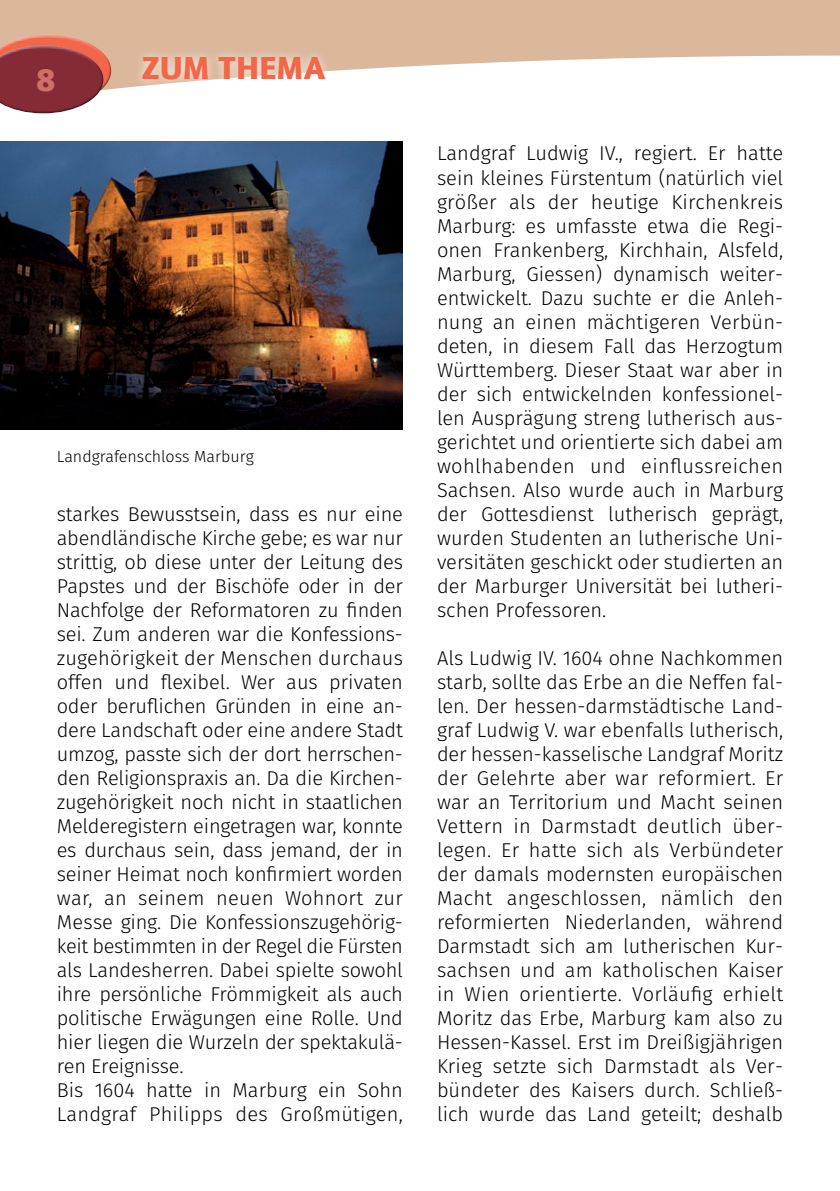
<style>
.page{position:relative;width:840px;height:1191px;background:#fff}
.page>*{position:absolute;margin:0;border:0;box-sizing:border-box;transform-origin:0 0}
.t1{font:900 32px "AT Quay Sans";color:#f26649}
.t2{font:900 32px "AT Quay Sans";color:#ce7067}
.t3{font:300 20px/24px "Fira Sans";letter-spacing:-.01em;color:#000;text-align:justify}
.t4{font:300 16px "Fira Sans";color:#000}
</style>
<div class="page">
<svg style="left:0;top:0;width:839px;height:89px;fill:#dbb79b"></svg>
<div style="left:0;top:32px;width:112px;height:49px;background:#dbb79b"></div>
<div style="left:0;top:53px;width:115px;height:54px;background:#000;opacity:.5"></div>
<svg style="left:11px;top:35px;width:100px;height:72px"></svg>
<div style="left:0;top:42px;width:104px;height:48px;background:#fff;opacity:.5"></div>
<div style="left:0;top:64px;width:107px;height:50px;background:#000;opacity:.5"></div>
<img style="left:0;top:142px;width:403px;height:287px">
<div style="left:133px;top:48px;width:201px;height:41px;background:#fff;opacity:.75"></div>
<h1 class="t2" style="left:36px;top:61px;width:22px">8</h1>
<h1 class="t1" style="left:142px;top:49px;width:186px">ZUM THEMA</h1>
<p class="t4" style="left:57px;top:445px;width:198px">Landgrafenschloss Marburg</p>
<p class="t3" style="left:57px;top:501px;width:347px;text-align:left">starkes Bewusstsein, dass es nur eine abendländische Kirche gebe; es war nur strittig, ob diese unter der Leitung des Papstes und der Bischöfe oder in der Nachfolge der Reformatoren zu finden sei. Zum anderen war die Konfessions&shy;zugehörigkeit der Menschen durchaus offen und flexibel. Wer aus privaten oder beruflichen Gründen in eine an&shy;dere Landschaft oder eine andere Stadt umzog, passte sich der dort herrschen&shy;den Religionspraxis an. Da die Kirchen&shy;zugehörigkeit noch nicht in staatlichen Melderegistern eingetragen war, konnte es durchaus sein, dass jemand, der in seiner Heimat noch konfirmiert worden war, an seinem neuen Wohnort zur Messe ging. Die Konfessionszugehörig&shy;keit bestimmten in der Regel die Fürsten als Landesherren. Dabei spielte sowohl ihre persönliche Frömmigkeit als auch politische Erwägungen eine Rolle. Und hier liegen die Wurzeln der spektakulä&shy;ren Ereignisse.<br>Bis 1604 hatte in Marburg ein Sohn Landgraf Philipps des Großmütigen,</p>
<p class="t3" style="left:437px;top:141px;width:347px">Landgraf Ludwig IV., regiert. Er hatte sein kleines Fürstentum (natürlich viel größer als der heutige Kirchenkreis Marburg: es umfasste etwa die Regi&shy;onen Frankenberg, Kirchhain, Alsfeld, Marburg, Giessen) dynamisch weiter&shy;entwickelt. Dazu suchte er die Anleh&shy;nung an einen mächtigeren Verbün&shy;deten, in diesem Fall das Herzogtum Württemberg. Dieser Staat war aber in der sich entwickelnden konfessionel&shy;len Ausprägung streng lutherisch aus&shy;gerichtet und orientierte sich dabei am wohlhabenden und einflussreichen Sachsen. Also wurde auch in Marburg der Gottesdienst lutherisch geprägt, wurden Studenten an lutherische Uni&shy;versitäten geschickt oder studierten an der Marburger Universität bei lutheri&shy;schen Professoren.</p>
<p class="t3" style="left:437px;top:645px;width:347px">Als Ludwig IV. 1604 ohne Nachkommen starb, sollte das Erbe an die Neffen fal&shy;len. Der hessen-darmstädtische Land&shy;graf Ludwig V. war ebenfalls lutherisch, der hessen-kasselische Landgraf Moritz der Gelehrte aber war reformiert. Er war an Territorium und Macht seinen Vettern in Darmstadt deutlich über&shy;legen. Er hatte sich als Verbündeter der damals modernsten europäischen Macht angeschlossen, nämlich den reformierten Niederlanden, während Darmstadt sich am lutherischen Kur&shy;sachsen und am katholischen Kaiser in Wien orientierte. Vorläufig erhielt Moritz das Erbe, Marburg kam also zu Hessen-Kassel. Erst im Dreißigjährigen Krieg setzte sich Darmstadt als Ver&shy;bündeter des Kaisers durch. Schließ&shy;lich wurde das Land geteilt; deshalb</p>
</div>
